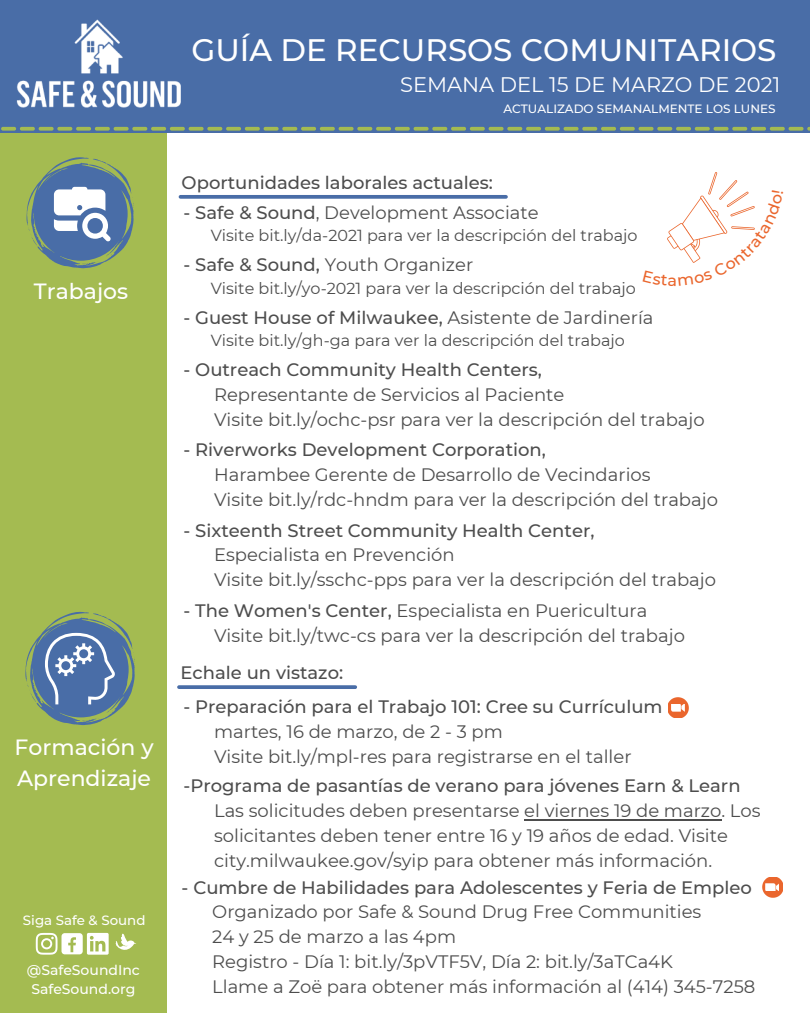
<style>
.page{position:relative;width:810px;height:1013px;background:#fff}
.page>*{position:absolute;margin:0;border:0;box-sizing:border-box;transform-origin:0 0}
.t1{font:500 31px "Montserrat";color:#fff}
.t2{font:500 22px/30.8px "Montserrat";color:#fff}
.t3{font:21px "Montserrat";color:#fff}
.t4{font:18px/24.8px "Montserrat";color:#4d4d4d}
.t5{font:500 18px "Montserrat";color:#4d4d4d}
.t6{font:16px "Montserrat";color:#4d4d4d}
.t7{font:500 14px "Montserrat";color:#fff}
.t8{font:500 13.4px "Montserrat";color:#fff}
.t9{font:500 12px "Montserrat";color:#fff}
.s1{font-weight:500}
.s2{font-weight:400}
</style>
<div class="page">
<div style="left:0;top:17px;width:167px;height:995px;background:#a4bb51"></div>
<div style="left:0;top:0;width:810px;height:132px;background:#496da7"></div>
<img style="left:16px;top:19px;width:165px;height:89px">
<svg style="left:1px;top:127px;width:809px;height:4px"></svg>
<div style="left:87px;top:932px;width:22px;height:22px;background:#fff;border-radius:2px"></div>
<svg style="left:90px;top:935px;width:15px;height:16px"></svg>
<div style="left:62px;top:933px;width:21px;height:21px;background:#fff;border-radius:3px"></div>
<svg style="left:68px;top:937px;width:8px;height:15px"></svg>
<svg style="left:36px;top:932px;width:22px;height:22px"></svg>
<svg style="left:27px;top:157px;width:107px;height:111px"></svg>
<svg style="left:179px;top:685px;width:176px;height:4px"></svg>
<svg style="left:25px;top:612px;width:110px;height:113px"></svg>
<svg style="left:180px;top:195px;width:326px;height:4px"></svg>
<svg style="left:115px;top:933px;width:21px;height:17px"></svg>
<hr style="left:524px;top:818px;width:197px;height:2px;background:#4d4d4d">
<svg style="left:668px;top:697px;width:21px;height:21px"></svg>
<svg style="left:672px;top:704px;width:13px;height:7px"></svg>
<svg style="left:762px;top:877px;width:21px;height:20px"></svg>
<svg style="left:766px;top:883px;width:13px;height:7px"></svg>
<svg style="left:667px;top:172px;width:88px;height:91px"></svg>
<p class="t2" style="left:34px;top:276px;width:96px">Trabajos</p>
<p class="t2" style="left:15px;top:731px;width:141px">Formación y<br>Aprendizaje</p>
<p class="t8" style="left:23px;top:911px;width:124px">Siga Safe &amp; Sound</p>
<p class="t7" style="left:27px;top:961px;width:115px">@SafeSoundInc</p>
<p class="t7" style="left:31px;top:980px;width:106px">SafeSound.org</p>
<p class="t1" style="left:191px;top:31px;width:587px">GUÍA DE RECURSOS COMUNITARIOS</p>
<p class="t3" style="left:400px;top:72px;width:382px">SEMANA DEL 15 DE MARZO DE 2021</p>
<p class="t9" style="left:503px;top:102px;width:274px">ACTUALIZADO SEMANALMENTE LOS LUNES</p>
<p class="t5" style="left:182px;top:172px;width:313px">Oportunidades laborales actuales:</p>
<p class="t4" style="left:183px;top:200px;width:357px"><span class="s1">- Safe &amp; Sound</span>, Development Associate</p>
<p class="t6" style="left:211px;top:226px;width:428px">Visite bit.ly/da-2021 para ver la descripción del trabajo</p>
<p class="t4" style="left:183px;top:252px;width:291px"><span class="s1">- Safe &amp; Sound,</span> Youth Organizer</p>
<p class="t6" style="left:211px;top:278px;width:427px">Visite bit.ly/yo-2021 para ver la descripción del trabajo</p>
<p class="t5" style="left:183px;top:306px;width:472px">- Guest House of Milwaukee, <span class="s2">Asistente de Jardinería</span></p>
<p class="t6" style="left:211px;top:331px;width:416px">Visite bit.ly/gh-ga para ver la descripción del trabajo</p>
<p class="t5" style="left:183px;top:359px;width:360px">- Outreach Community Health Centers,</p>
<p class="t4" style="left:214px;top:382px;width:352px">Representante de Servicios al Paciente</p>
<p class="t4" style="left:214px;top:407px;width:492px">Visite bit.ly/ochc-psr para ver la descripción del trabajo</p>
<p class="t5" style="left:183px;top:439px;width:364px">- Riverworks Development Corporation,</p>
<p class="t4" style="left:214px;top:462px;width:438px">Harambee Gerente de Desarrollo de Vecindarios</p>
<p class="t4" style="left:214px;top:487px;width:505px">Visite bit.ly/rdc-hndm para ver la descripción del trabajo</p>
<p class="t5" style="left:183px;top:519px;width:413px">- Sixteenth Street Community Health Center,</p>
<p class="t4" style="left:214px;top:542px;width:242px">Especialista en Prevención</p>
<p class="t4" style="left:214px;top:567px;width:503px">Visite bit.ly/sschc-pps para ver la descripción del trabajo</p>
<p class="t4" style="left:183px;top:598px;width:465px"><span class="s1">- The Women's Center,</span> Especialista en Puericultura</p>
<p class="t4" style="left:214px;top:622px;width:472px">Visite bit.ly/twc-cs para ver la descripción del trabajo</p>
<p class="t5" style="left:180px;top:662px;width:164px">Echale un vistazo:</p>
<p class="t5" style="left:183px;top:696px;width:481px">- Preparación para el Trabajo 101: Cree su Currículum</p>
<p class="t4" style="left:214px;top:719px;width:290px">martes, 16 de marzo, de 2 - 3 pm</p>
<p class="t4" style="left:214px;top:744px;width:419px">Visite bit.ly/mpl-res para registrarse en el taller</p>
<p class="t5" style="left:183px;top:775px;width:559px">-Programa de pasantías de verano para jóvenes Earn &amp; Learn</p>
<p class="t4" style="left:214px;top:798px;width:548px">Las solicitudes deben presentarse el viernes 19 de marzo. Los solicitantes deben tener entre 16 y 19 años de edad. Visite city.milwaukee.gov/syip para obtener más información.</p>
<p class="t5" style="left:182px;top:876px;width:572px">- Cumbre de Habilidades para Adolescentes y Feria de Empleo</p>
<p class="t4" style="left:212px;top:899px;width:491px">Organizado por Safe &amp; Sound Drug Free Communities</p>
<p class="t4" style="left:212px;top:924px;width:245px">24 y 25 de marzo a las 4pm</p>
<p class="t4" style="left:212px;top:949px;width:462px">Registro - Día 1: bit.ly/3pVTF5V, Día 2: bit.ly/3aTCa4K</p>
<p class="t4" style="left:212px;top:973px;width:545px">Llame a Zoë para obtener más información al (414) 345-7258</p>
</div>
